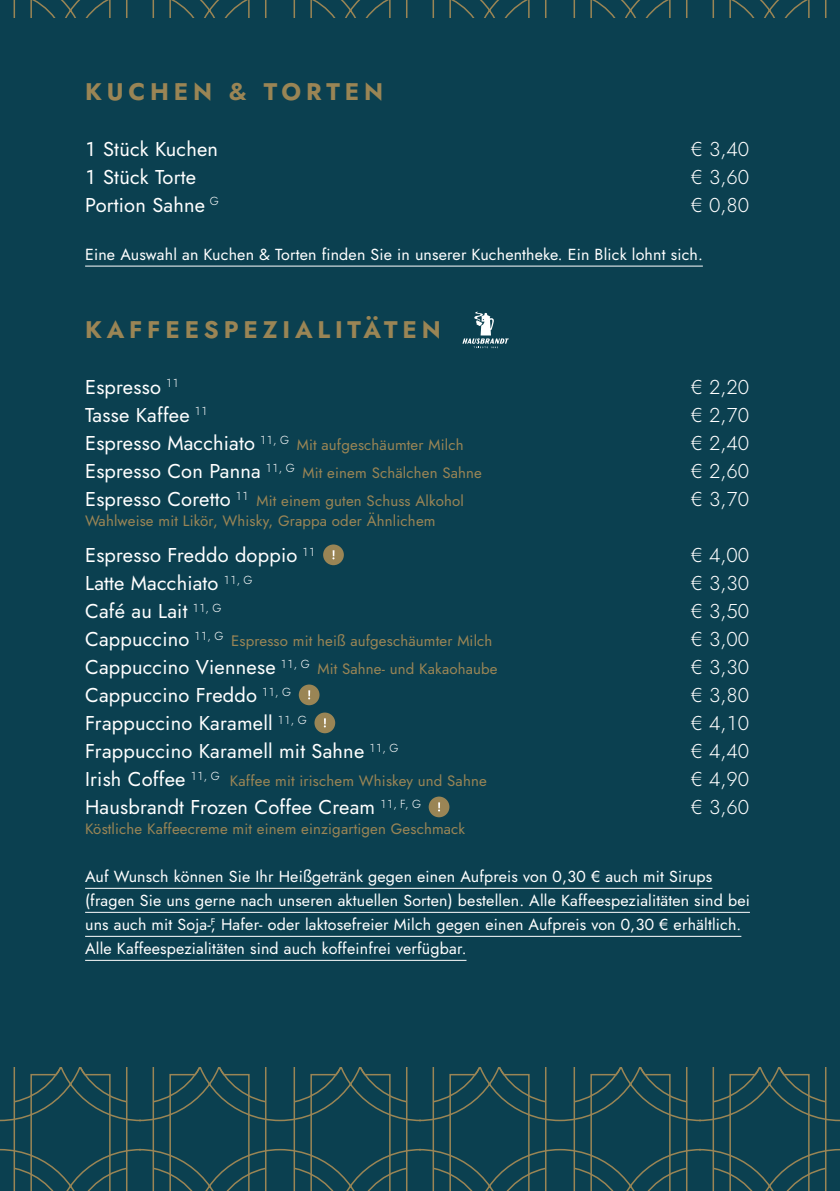
<style>
.page{position:relative;width:840px;height:1191px;background:#fff}
.page>*{position:absolute;margin:0;border:0;box-sizing:border-box;transform-origin:0 0}
.t1{font:700 24px "Jost";letter-spacing:.2em;color:#9a8555}
.t2{font:20px "Jost";letter-spacing:.01em;color:#fff}
.t3{font:300 20px "Jost";color:#fff}
.t4{font:16px "Jost";letter-spacing:.01em;color:#fff}
.t5{font:15px "Jost";letter-spacing:.01em;color:#9a8555}
.s1{font-size:20px;color:#fff}
</style>
<div class="page">
<div style="left:0;top:0;width:839px;height:1191px;background:#0b4050"></div>
<svg style="left:0;top:1067px;width:839px;height:124px"></svg>
<svg style="left:13px;top:0;width:814px;height:17px"></svg>
<hr style="left:85px;top:266px;width:617px;height:1px;background:#fff">
<hr style="left:85px;top:888px;width:627px;height:1px;background:#fff">
<hr style="left:85px;top:912px;width:664px;height:1px;background:#fff">
<hr style="left:85px;top:936px;width:126px;height:1px;background:#fff">
<hr style="left:211px;top:936px;width:530px;height:1px;background:#fff">
<hr style="left:85px;top:960px;width:381px;height:1px;background:#fff">
<svg style="left:462px;top:312px;width:46px;height:36px"></svg>
<div style="left:323px;top:544px;width:20px;height:21px;background:#9a8555;border-radius:50%"></div>
<svg style="left:332px;top:550px;width:2px;height:9px"></svg>
<div style="left:298px;top:684px;width:21px;height:21px;background:#9a8555;border-radius:50%"></div>
<svg style="left:308px;top:690px;width:2px;height:9px"></svg>
<div style="left:314px;top:712px;width:21px;height:21px;background:#9a8555;border-radius:50%"></div>
<svg style="left:323px;top:718px;width:3px;height:9px"></svg>
<div style="left:428px;top:796px;width:21px;height:21px;background:#9a8555;border-radius:50%"></div>
<svg style="left:438px;top:802px;width:2px;height:9px"></svg>
<p class="t1" style="left:85px;top:75px;width:299px">KUCHEN &amp; TORTEN</p>
<p class="t2" style="left:85px;top:135px;width:134px">1 Stück Kuchen</p>
<p class="t3" style="left:690px;top:135px;width:60px">€ 3,40</p>
<p class="t2" style="left:85px;top:163px;width:112px">1 Stück Torte</p>
<p class="t3" style="left:690px;top:163px;width:60px">€ 3,60</p>
<p class="t2" style="left:85px;top:191px;width:135px">Portion Sahne <sup>G</sup></p>
<p class="t3" style="left:690px;top:191px;width:60px">€ 0,80</p>
<p class="t4" style="left:85px;top:244px;width:619px">Eine Auswahl an Kuchen &amp; Torten finden Sie in unserer Kuchentheke. Ein Blick lohnt sich.</p>
<p class="t1" style="left:85px;top:313px;width:357px">KAFFEESPEZIALITÄTEN</p>
<p class="t2" style="left:85px;top:373px;width:95px">Espresso <sup>11</sup></p>
<p class="t3" style="left:690px;top:373px;width:60px">€ 2,20</p>
<p class="t2" style="left:85px;top:401px;width:124px">Tasse Kaffee <sup>11</sup></p>
<p class="t3" style="left:690px;top:401px;width:60px">€ 2,70</p>
<p class="t5" style="left:85px;top:435px;width:380px"><span class="s1">Espresso Macchiato</span> <sup>11,</sup> <sup>G</sup> Mit aufgeschäumter Milch</p>
<p class="t3" style="left:690px;top:429px;width:60px">€ 2,40</p>
<p class="t5" style="left:85px;top:463px;width:398px"><span class="s1">Espresso Con Panna</span> <sup>11,</sup> <sup>G</sup> Mit einem Schälchen Sahne</p>
<p class="t3" style="left:690px;top:457px;width:60px">€ 2,60</p>
<p class="t5" style="left:85px;top:491px;width:380px"><span class="s1">Espresso Coretto</span> <sup>11</sup> Mit einem guten Schuss Alkohol</p>
<p class="t3" style="left:690px;top:485px;width:60px">€ 3,70</p>
<p class="t5" style="left:85px;top:511px;width:352px">Wahlweise mit Likör, Whisky, Grappa oder Ähnlichem</p>
<p class="t2" style="left:85px;top:541px;width:232px">Espresso Freddo doppio <sup>11</sup></p>
<p class="t3" style="left:690px;top:541px;width:60px">€ 4,00</p>
<p class="t2" style="left:85px;top:569px;width:169px">Latte Macchiato <sup>11,</sup> <sup>G</sup></p>
<p class="t3" style="left:690px;top:569px;width:60px">€ 3,30</p>
<p class="t2" style="left:85px;top:597px;width:138px">Café au Lait <sup>11,</sup> <sup>G</sup></p>
<p class="t3" style="left:690px;top:597px;width:60px">€ 3,50</p>
<p class="t5" style="left:85px;top:631px;width:408px"><span class="s1">Cappuccino</span> <sup>11,</sup> <sup>G</sup> Espresso mit heiß aufgeschäumter Milch</p>
<p class="t3" style="left:690px;top:625px;width:60px">€ 3,00</p>
<p class="t5" style="left:85px;top:659px;width:414px"><span class="s1">Cappuccino Viennese</span> <sup>11,</sup> <sup>G</sup> Mit Sahne- und Kakaohaube</p>
<p class="t3" style="left:690px;top:653px;width:60px">€ 3,30</p>
<p class="t2" style="left:85px;top:681px;width:207px">Cappuccino Freddo <sup>11,</sup> <sup>G</sup></p>
<p class="t3" style="left:690px;top:681px;width:60px">€ 3,80</p>
<p class="t2" style="left:85px;top:709px;width:223px">Frappuccino Karamell <sup>11,</sup> <sup>G</sup></p>
<p class="t3" style="left:690px;top:709px;width:60px">€ 4,10</p>
<p class="t2" style="left:85px;top:737px;width:314px">Frappuccino Karamell mit Sahne <sup>11,</sup> <sup>G</sup></p>
<p class="t3" style="left:690px;top:737px;width:60px">€ 4,40</p>
<p class="t5" style="left:85px;top:771px;width:403px"><span class="s1">Irish Coffee</span> <sup>11,</sup> <sup>G</sup> Kaffee mit irischem Whiskey und Sahne</p>
<p class="t3" style="left:690px;top:765px;width:60px">€ 4,90</p>
<p class="t2" style="left:85px;top:793px;width:337px">Hausbrandt Frozen Coffee Cream <sup>11,</sup> <sup>F,</sup> <sup>G</sup></p>
<p class="t3" style="left:690px;top:793px;width:60px">€ 3,60</p>
<p class="t5" style="left:85px;top:819px;width:381px">Köstliche Kaffeecreme mit einem einzigartigen Geschmack</p>
<p class="t4" style="left:85px;top:866px;width:628px">Auf Wunsch können Sie Ihr Heißgetränk gegen einen Aufpreis von 0,30 € auch mit Sirups</p>
<p class="t4" style="left:85px;top:890px;width:666px">(fragen Sie uns gerne nach unseren aktuellen Sorten) bestellen. Alle Kaffeespezialitäten sind bei</p>
<p class="t4" style="left:85px;top:914px;width:657px">uns auch mit Soja-<sup>F</sup>, Hafer- oder laktosefreier Milch gegen einen Aufpreis von 0,30 € erhältlich.</p>
<p class="t4" style="left:85px;top:938px;width:382px">Alle Kaffeespezialitäten sind auch koffeinfrei verfügbar.</p>
</div>
